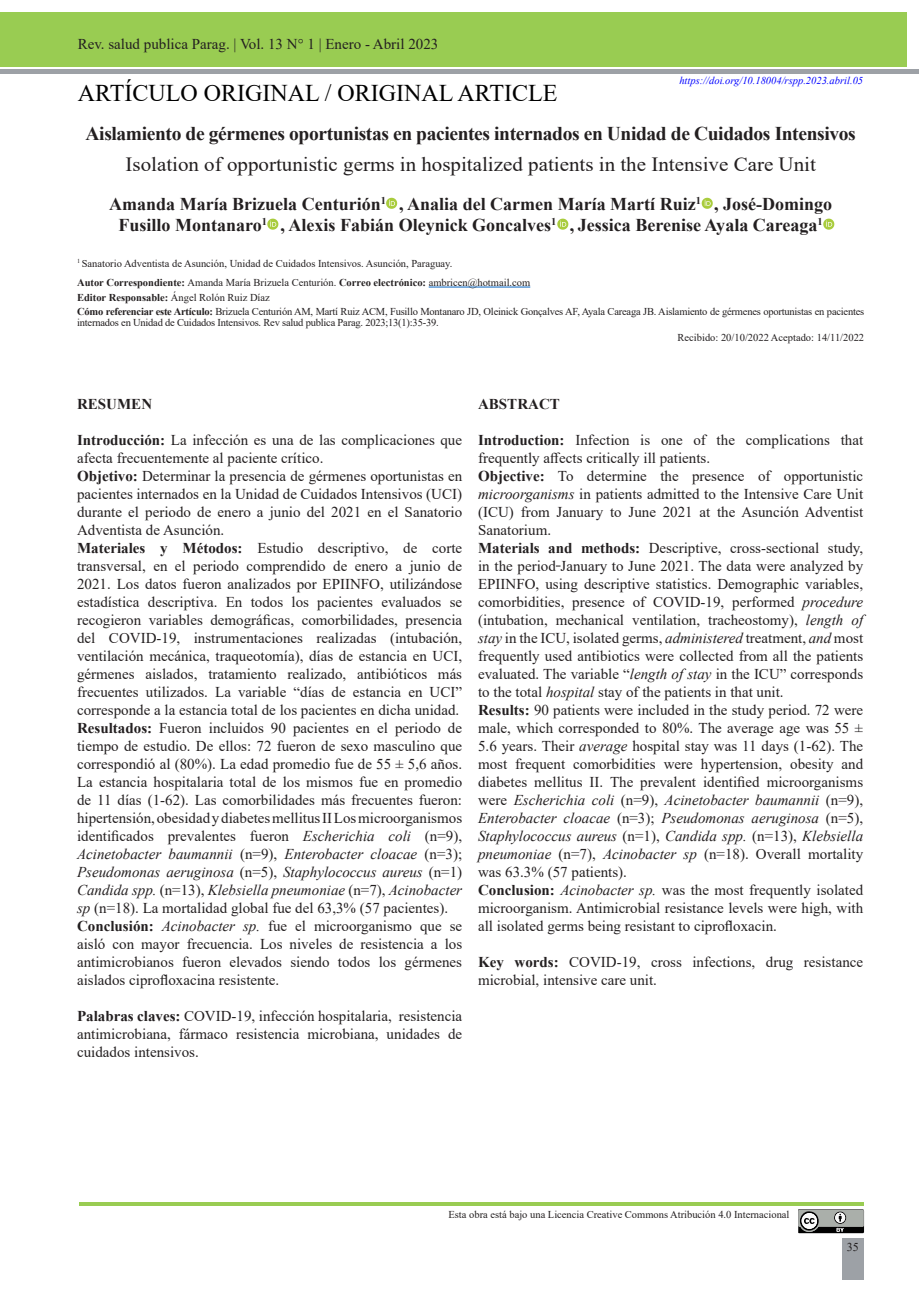
<style>
.page{position:relative;width:919px;height:1289px;background:#fff}
.page>*{position:absolute;margin:0;border:0;box-sizing:border-box;transform-origin:0 0}
.t1{font:24px "Times New Roman";color:#000}
.t2{font:20.1px "Times New Roman";color:#231f20;scale:1.04 1}
.t3{font:700 19.5px "Times New Roman";letter-spacing:-.02em;color:#231f20}
.t4{font:700 18px/21px "Times New Roman";color:#231f20;text-align:center}
.t5{font:15px/18px "Times New Roman";color:#231f20}
.t6{font:700 15px "Times New Roman";color:#231f20}
.t7{font:12px "Times New Roman";color:#231f20}
.t8{font:10.5px/14.7px "Times New Roman";letter-spacing:-.02em;color:#231f20}
.t9{font:10.5px/19px "Times New Roman";color:#231f20}
.t10{font:italic 10.5px "Times New Roman";color:#00f}
.s1{font-weight:700}
.s2{font-style:italic}
</style>
<div class="page">
<div style="left:842px;top:1238px;width:22px;height:41px;background:#9da1a6"></div>
<svg style="left:798px;top:1209px;width:66px;height:24px;background:#818381"></svg>
<hr style="left:79px;top:1202px;width:784px;height:3px;background:#99cc52">
<div style="left:0;top:12px;width:906px;height:55px;background:#99cc52"></div>
<div style="left:0;top:69px;width:906px;height:5px;background:#9da1a6"></div>
<hr style="left:428px;top:287px;width:102px;height:1px;background:#0563c1">
<svg style="left:386px;top:198px;width:12px;height:11px"></svg>
<svg style="left:701px;top:198px;width:12px;height:11px"></svg>
<svg style="left:267px;top:219px;width:12px;height:11px"></svg>
<svg style="left:557px;top:219px;width:12px;height:11px"></svg>
<svg style="left:823px;top:219px;width:12px;height:11px"></svg>
<p class="t5" style="left:77px;top:31px;width:362px">Rev. salud publica Parag. | Vol. 13 N° 1 | Enero - Abril 2023</p>
<p class="t5" style="left:78px;top:35px;width:362px">Rev. salud publica Parag. | Vol. 13 N° 1 | Enero - Abril 2023</p>
<h1 class="t1" style="left:78px;top:76px;width:481px">ARTÍCULO ORIGINAL / ORIGINAL ARTICLE</h1>
<p class="t10" style="left:679px;top:73px;width:185px">https://doi.org/10.18004/rspp.2023.abril.05</p>
<h3 class="t3" style="left:86px;top:119px;width:771px">Aislamiento de gérmenes oportunistas en pacientes internados en Unidad de Cuidados Intensivos</h3>
<h2 class="t2" style="left:125px;top:150px;width:665px">Isolation of opportunistic germs in hospitalized patients in the Intensive Care Unit</h2>
<p class="t4" style="left:109px;top:193px;width:724px">Amanda María Brizuela Centurión<sup>1</sup> , Analia del Carmen María Martí Ruiz<sup>1</sup> , José-Domingo<br>Fusillo Montanaro<sup>1</sup> , Alexis Fabián Oleynick Goncalves<sup>1</sup> , Jessica Berenise Ayala Careaga<sup>1</sup></p>
<p class="t9" style="left:77px;top:253px;width:454px"><sup>1</sup> Sanatorio Adventista de Asunción, Unidad de Cuidados Intensivos. Asunción, Paraguay.<br><span class="s1">Autor Correspondiente:</span> Amanda María Brizuela Centurión. <span class="s1">Correo electrónico:</span> ambricen@hotmail.com</p>
<p class="t8" style="left:77px;top:289px;width:788px"><span class="s1">Editor Responsable:</span> Ángel Rolón Ruiz Díaz<br><span class="s1">Cómo referenciar este Artículo:</span> Brizuela Centurión AM, Martí Ruiz ACM, Fusillo Montanaro JD, Oleinick Gonçalves AF, Ayala Careaga JB. Aislamiento de gérmenes oportunistas en pacientes</p>
<p class="t8" style="left:77px;top:315px;width:363px">internados en Unidad de Cuidados Intensivos. Rev salud publica Parag. 2023;13(1):35-39.</p>
<p class="t9" style="left:677px;top:327px;width:188px">Recibido: 20/10/2022 Aceptado: 14/11/2022</p>
<p class="t6" style="left:77px;top:393px;width:76px">RESUMEN</p>
<p class="t5" style="left:77px;top:430px;width:386px"><span class="s1">Introducción:</span> La infección es una de las complicaciones que afecta frecuentemente al paciente crítico.<br><span class="s1">Objetivo:</span> Determinar la presencia de gérmenes oportunistas en pacientes internados en la Unidad de Cuidados Intensivos (UCI) durante el periodo de enero a junio del 2021 en el Sanatorio Adventista de Asunción.<br><span class="s1">Materiales y Métodos:</span> Estudio descriptivo, de corte transversal, en el periodo comprendido de enero a junio de 2021. Los datos fueron analizados por EPIINFO, utilizándose estadística descriptiva. En todos los pacientes evaluados se recogieron variables demográficas, comorbilidades, presencia del COVID-19, instrumentaciones realizadas (intubación, ventilación mecánica, traqueotomía), días de estancia en UCI, gérmenes aislados, tratamiento realizado, antibióticos más frecuentes utilizados. La variable “días de estancia en UCI” corresponde a la estancia total de los pacientes en dicha unidad.<br><span class="s1">Resultados:</span> Fueron incluidos 90 pacientes en el periodo de tiempo de estudio. De ellos: 72 fueron de sexo masculino que correspondió al (80%). La edad promedio fue de 55 ± 5,6 años.<br>La estancia hospitalaria total de los mismos fue en promedio de 11 días (1-62). Las comorbilidades más frecuentes fueron: hipertensión, obesidad y diabetes mellitus II Los microorganismos identificados prevalentes fueron <span class="s2">Escherichia coli</span> (n=9), <span class="s2">Acinetobacter baumannii</span> (n=9), <span class="s2">Enterobacter cloacae</span> (n=3); <span class="s2">Pseudomonas aeruginosa</span> (n=5), <span class="s2">Staphylococcus aureus</span> (n=1)<br><span class="s2">Candida spp.</span> (n=13), <span class="s2">Klebsiella pneumoniae</span> (n=7), <span class="s2">Acinobacter sp</span> (n=18). La mortalidad global fue del 63,3% (57 pacientes).<br><span class="s1">Conclusión:</span> <span class="s2">Acinobacter sp.</span> fue el microorganismo que se aisló con mayor frecuencia. Los niveles de resistencia a los antimicrobianos fueron elevados siendo todos los gérmenes aislados ciprofloxacina resistente.</p>
<p class="t5" style="left:77px;top:1006px;width:386px;text-align:justify"><span class="s1">Palabras claves:</span> COVID-19, infección hospitalaria, resistencia antimicrobiana, fármaco resistencia microbiana, unidades de cuidados intensivos.</p>
<p class="t6" style="left:478px;top:393px;width:83px">ABSTRACT</p>
<p class="t5" style="left:478px;top:430px;width:386px"><span class="s1">Introduction:</span> Infection is one of the complications that frequently affects critically ill patients.<br><span class="s1">Objective:</span> To determine the presence of opportunistic <span class="s2">microorganisms</span> in patients admitted to the Intensive Care Unit (ICU) from January to June 2021 at the Asunción Adventist Sanatorium.<br><span class="s1">Materials and methods:</span> Descriptive, cross-sectional study, in the period January to June 2021. The data were analyzed by EPIINFO, using descriptive statistics. Demographic variables, comorbidities, presence of COVID-19, performed <span class="s2">procedure </span>(intubation, mechanical ventilation, tracheostomy), <span class="s2">length of stay</span> in the ICU, isolated germs, <span class="s2">administered</span> treatment, <span class="s2">and</span> most frequently used antibiotics were collected from all the patients evaluated. The variable “<span class="s2">length of stay</span> in the ICU” corresponds to the total <span class="s2">hospital</span> stay of the patients in that unit.<br><span class="s1">Results:</span> 90 patients were included in the study period. 72 were male, which corresponded to 80%. The average age was 55 ± 5.6 years. Their <span class="s2">average</span> hospital stay was 11 days (1-62). The most frequent comorbidities were hypertension, obesity and diabetes mellitus II. The prevalent identified microorganisms were <span class="s2">Escherichia coli</span> (n=9), <span class="s2">Acinetobacter baumannii</span> (n=9), <span class="s2">Enterobacter cloacae</span> (n=3); <span class="s2">Pseudomonas aeruginosa</span> (n=5), <span class="s2">Staphylococcus aureus</span> (n=1), <span class="s2">Candida spp.</span> (n=13), <span class="s2">Klebsiella pneumoniae</span> (n=7), <span class="s2">Acinobacter sp</span> (n=18). Overall mortality was 63.3% (57 patients).<br><span class="s1">Conclusion:</span> <span class="s2">Acinobacter sp.</span> was the most frequently isolated microorganism. Antimicrobial resistance levels were high, with all isolated germs being resistant to ciprofloxacin.</p>
<p class="t5" style="left:478px;top:952px;width:386px"><span class="s1">Key words:</span> COVID-19, cross infections, drug resistance microbial, intensive care unit.</p>
<p class="t9" style="left:448px;top:1204px;width:342px">Esta obra está bajo una Licencia Creative Commons Atribución 4.0 Internacional</p>
<p class="t7" style="left:846px;top:1238px;width:13px">35</p>
</div>
